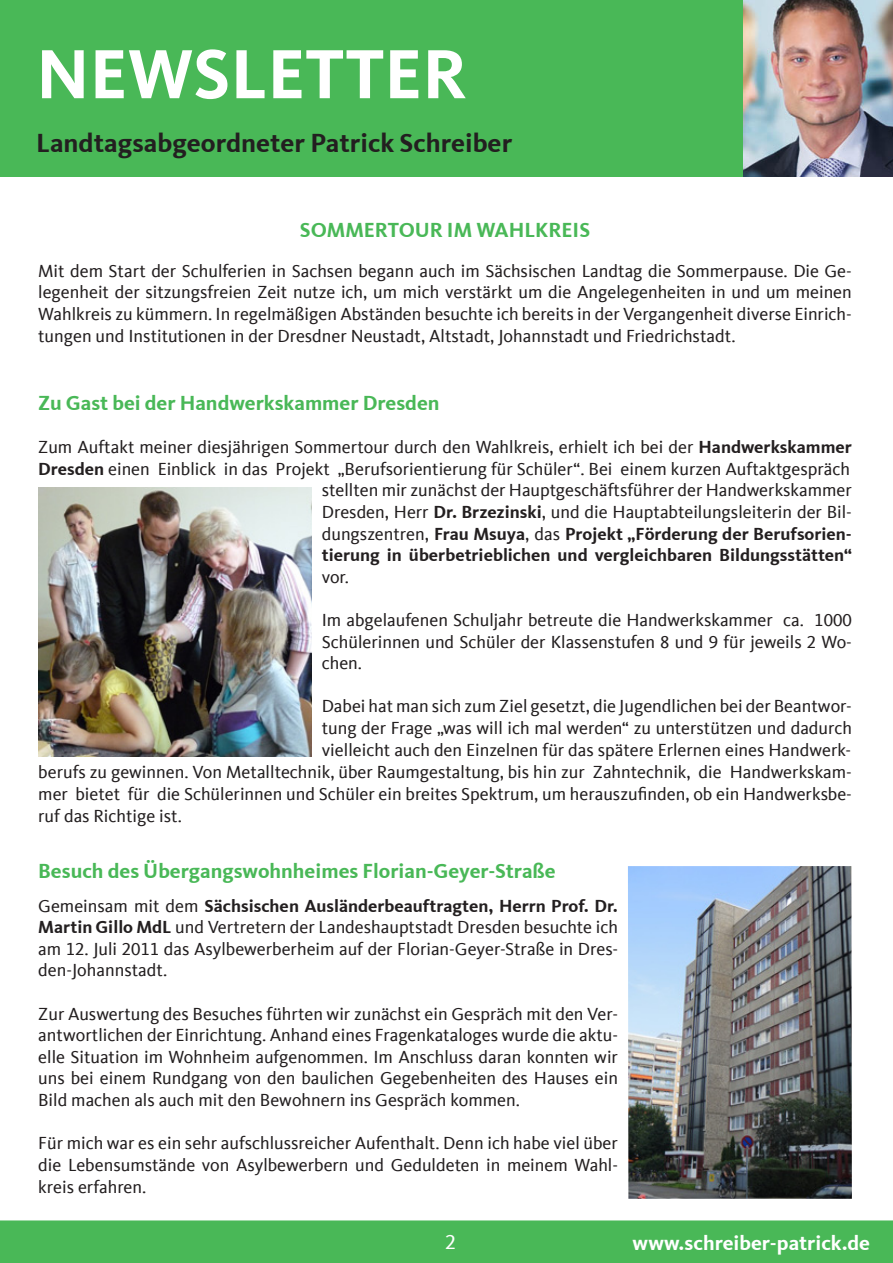
<style>
.page{position:relative;width:893px;height:1263px;background:#fff}
.page>*{position:absolute;margin:0;border:0;box-sizing:border-box;transform-origin:0 0}
.t1{font:700 72px "CDU Kievit Tab";color:#fff}
.t2{font:700 27px "CDU Kievit Tab";color:#231f20}
.t3{font:700 21px "CDU Kievit Tab";color:#49b857}
.t4{font:700 21px "CDU Kievit Tab";color:#fff}
.t5{font:21px "CDU Kievit Tab";color:#fff}
.t6{font:18px/21.6px "CDU Kievit Tab";color:#231f20;text-align:justify}
.s1{font-weight:700}
</style>
<div class="page">
<div style="left:0;top:0;width:893px;height:176px;background:#49b857"></div>
<div style="left:0;top:1220px;width:893px;height:43px;background:#49b857"></div>
<img style="left:743px;top:0;width:150px;height:176px">
<img style="left:38px;top:488px;width:274px;height:268px">
<img style="left:628px;top:866px;width:224px;height:333px">
<h1 class="t1" style="left:36px;top:32px;width:432px">NEWSLETTER</h1>
<h2 class="t2" style="left:36px;top:127px;width:478px">Landtagsabgeordneter Patrick Schreiber</h2>
<p class="t3" style="left:300px;top:218px;width:292px">SOMMERTOUR IM WAHLKREIS</p>
<p class="t6" style="left:38px;top:260px;width:815px">Mit dem Start der Schulferien in Sachsen begann auch im Sächsischen Landtag die Sommerpause. Die Ge&shy;legenheit der sitzungsfreien Zeit nutze ich, um mich verstärkt um die Angelegenheiten in und um meinen Wahlkreis zu kümmern. In regelmäßigen Abständen besuchte ich bereits in der Vergangenheit diverse Einrich&shy;tungen und Institutionen in der Dresdner Neustadt, Altstadt, Johannstadt und Friedrichstadt.</p>
<p class="t3" style="left:38px;top:391px;width:403px">Zu Gast bei der Handwerkskammer Dresden</p>
<p class="t6" style="left:38px;top:437px;width:815px">Zum Auftakt meiner diesjährigen Sommertour durch den Wahlkreis, erhielt ich bei der <span class="s1">Handwerkskammer<br>Dresden</span> einen Einblick in das Projekt „Berufsorientierung für Schüler“. Bei einem kurzen Auftaktgespräch</p>
<p class="t6" style="left:322px;top:480px;width:532px">stellten mir zunächst der Hauptgeschäftsführer der Handwerkskammer Dresden, Herr <span class="s1">Dr. Brzezinski</span>, und die Hauptabteilungsleiterin der Bil&shy;dungszentren, <span class="s1">Frau Msuya</span>, das <span class="s1">Projekt „Förderung der Berufsorien&shy;tierung in überbetrieblichen und vergleichbaren Bildungsstätten“</span></p>
<p class="t6" style="left:322px;top:566px;width:29px">vor.</p>
<p class="t6" style="left:322px;top:609px;width:532px">Im abgelaufenen Schuljahr betreute die Handwerkskammer ca. 1000<br>Schülerinnen und Schüler der Klassenstufen 8 und 9 für jeweils 2 Wo&shy;chen.</p>
<p class="t6" style="left:322px;top:696px;width:532px">Dabei hat man sich zum Ziel gesetzt, die Jugendlichen bei der Beantwor-</p>
<p class="t6" style="left:322px;top:717px;width:532px">tung der Frage „was will ich mal werden“ zu unterstützen und dadurch</p>
<p class="t6" style="left:322px;top:739px;width:531px">vielleicht auch den Einzelnen für das spätere Erlernen eines Handwerk-</p>
<p class="t6" style="left:38px;top:762px;width:815px">berufs zu gewinnen. Von Metalltechnik, über Raumgestaltung, bis hin zur Zahntechnik, die Handwerkskam-</p>
<p class="t6" style="left:38px;top:783px;width:815px">mer bietet für die Schülerinnen und Schüler ein breites Spektrum, um herauszufinden, ob ein Handwerksbe-</p>
<p class="t6" style="left:38px;top:805px;width:145px">ruf das Richtige ist.</p>
<p class="t3" style="left:38px;top:858px;width:519px">Besuch des Übergangswohnheimes Florian-Geyer-Straße</p>
<p class="t6" style="left:38px;top:895px;width:581px">Gemeinsam mit dem <span class="s1">Sächsischen Ausländerbeauftragten, Herrn Prof. Dr.<br>Martin Gillo MdL</span> und Vertretern der Landeshauptstadt Dresden besuchte ich am 12. Juli 2011 das Asylbewerberheim auf der Florian-Geyer-Straße in Dres&shy;den-Johannstadt.</p>
<p class="t6" style="left:38px;top:1003px;width:581px">Zur Auswertung des Besuches führten wir zunächst ein Gespräch mit den Ver&shy;antwortlichen der Einrichtung. Anhand eines Fragenkataloges wurde die aktu&shy;elle Situation im Wohnheim aufgenommen. Im Anschluss daran konnten wir uns bei einem Rundgang von den baulichen Gegebenheiten des Hauses ein Bild machen als auch mit den Bewohnern ins Gespräch kommen.</p>
<p class="t6" style="left:38px;top:1133px;width:581px">Für mich war es ein sehr aufschlussreicher Aufenthalt. Denn ich habe viel über die Lebensumstände von Asylbewerbern und Geduldeten in meinem Wahl&shy;kreis erfahren.</p>
<p class="t5" style="left:445px;top:1230px;width:12px">2</p>
<p class="t4" style="left:632px;top:1230px;width:239px">www.schreiber-patrick.de</p>
</div>
